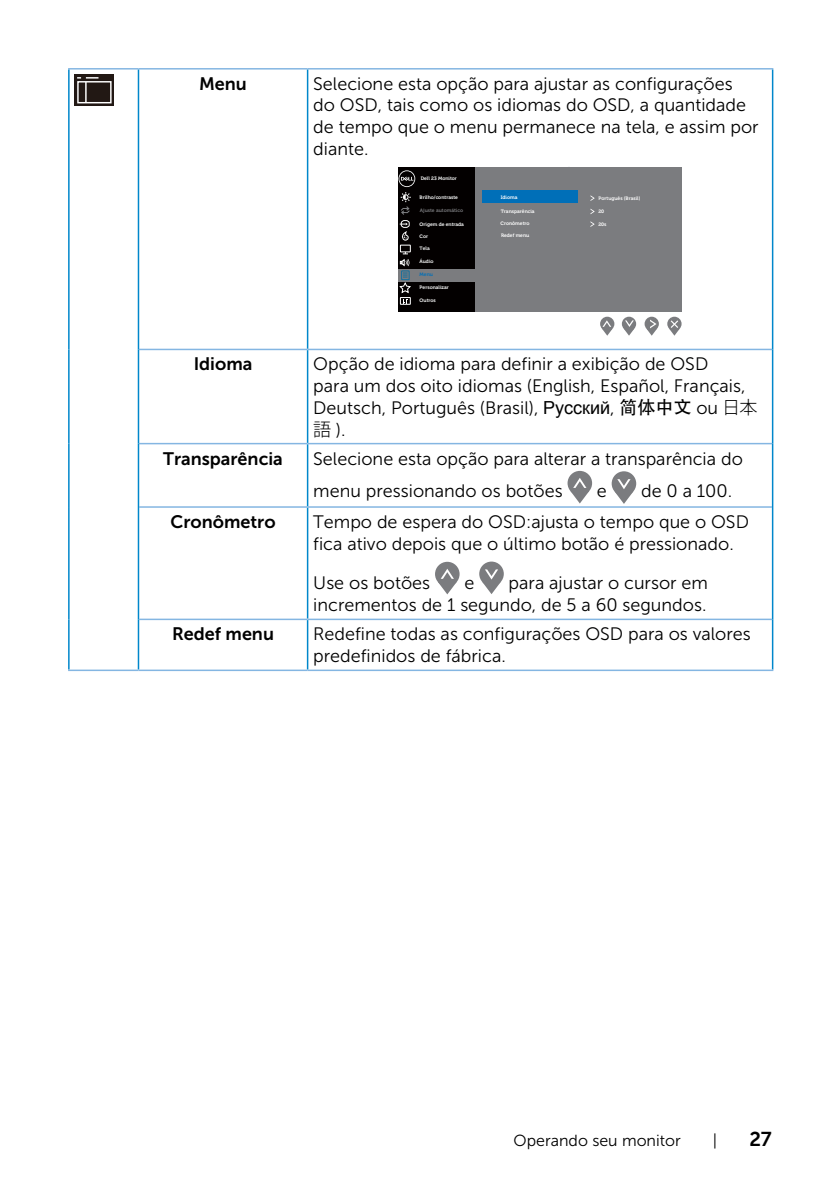
<style>
.page{position:relative;width:840px;height:1191px;background:#fff}
.page>*{position:absolute;margin:0;border:0;box-sizing:border-box;transform-origin:0 0}
.t1{font:20px "Museo Sans For Dell 700";color:#000}
.text_OSD_table{font:18px/21.6px "Museo Sans For Dell 300";color:#000}
.text_OSD_table-2{font:18px "Museo Sans For Dell 700";color:#000}
.t2{font:16px "Museo Sans For Dell 300";color:#000}
.t3{font:700 5px "Museo For Dell";color:#fff}
.t4{font:700 5px "Museo For Dell";color:#7b7c7f}
.t5{font:700 5px "Museo For Dell";color:#006fb8}
.s1{font-family:"Arial"}
.s2{font-family:"Adobe Heiti Std"}
.s3{font-family:"Koz Go Pr 6 N";font-weight:300}
</style>
<div class="page">
<hr style="left:68px;top:68px;width:70px;height:2px;background:#84b6e2">
<hr style="left:68px;top:70px;width:2px;height:279px;background:#0087cb">
<hr style="left:68px;top:349px;width:2px;height:94px;background:#0087cb">
<hr style="left:68px;top:443px;width:2px;height:64px;background:#0087cb">
<hr style="left:68px;top:507px;width:2px;height:112px;background:#0087cb">
<hr style="left:68px;top:619px;width:2px;height:50px;background:#0087cb">
<hr style="left:138px;top:68px;width:169px;height:2px;background:#84b6e2">
<hr style="left:307px;top:68px;width:466px;height:2px;background:#84b6e2">
<hr style="left:139px;top:349px;width:168px;height:1px;background:#84b6e2">
<hr style="left:307px;top:349px;width:464px;height:1px;background:#84b6e2">
<hr style="left:139px;top:443px;width:168px;height:1px;background:#84b6e2">
<hr style="left:307px;top:443px;width:464px;height:1px;background:#84b6e2">
<hr style="left:139px;top:506px;width:168px;height:2px;background:#84b6e2">
<hr style="left:307px;top:506px;width:464px;height:2px;background:#84b6e2">
<hr style="left:138px;top:70px;width:1px;height:279px;background:#0087cb">
<hr style="left:307px;top:70px;width:1px;height:279px;background:#0087cb">
<hr style="left:771px;top:70px;width:2px;height:279px;background:#0087cb">
<hr style="left:138px;top:349px;width:1px;height:94px;background:#0087cb">
<hr style="left:307px;top:350px;width:1px;height:93px;background:#0087cb">
<hr style="left:771px;top:349px;width:2px;height:94px;background:#0087cb">
<hr style="left:138px;top:443px;width:1px;height:64px;background:#0087cb">
<hr style="left:307px;top:444px;width:1px;height:62px;background:#0087cb">
<hr style="left:771px;top:443px;width:2px;height:64px;background:#0087cb">
<hr style="left:138px;top:507px;width:1px;height:112px;background:#0087cb">
<hr style="left:307px;top:508px;width:1px;height:110px;background:#0087cb">
<hr style="left:771px;top:507px;width:2px;height:112px;background:#0087cb">
<hr style="left:139px;top:618px;width:168px;height:2px;background:#84b6e2">
<hr style="left:307px;top:618px;width:464px;height:2px;background:#84b6e2">
<hr style="left:138px;top:619px;width:1px;height:50px;background:#0087cb">
<hr style="left:307px;top:620px;width:1px;height:49px;background:#0087cb">
<hr style="left:771px;top:619px;width:2px;height:50px;background:#0087cb">
<hr style="left:68px;top:669px;width:70px;height:2px;background:#84b6e2">
<hr style="left:138px;top:669px;width:169px;height:2px;background:#84b6e2">
<hr style="left:307px;top:669px;width:466px;height:2px;background:#84b6e2">
<div style="left:74px;top:74px;width:40px;height:32px;background:#221814"></div>
<svg style="left:77px;top:77px;width:35px;height:27px"></svg>
<div style="left:398px;top:167px;width:283px;height:145px;background:#7b7c7f"></div>
<div style="left:482px;top:191px;width:95px;height:12px;background:#006fb8"></div>
<div style="left:398px;top:167px;width:77px;height:145px;background:#030000"></div>
<div style="left:398px;top:269px;width:77px;height:12px;background:#7b7c7f"></div>
<svg style="left:599px;top:317px;width:15px;height:14px"></svg>
<svg style="left:621px;top:317px;width:14px;height:14px"></svg>
<svg style="left:644px;top:317px;width:14px;height:14px"></svg>
<div style="left:667px;top:317px;width:14px;height:14px;background:#7b7c7f;border-radius:50%"></div>
<svg style="left:601px;top:320px;width:11px;height:16px"></svg>
<svg style="left:646px;top:319px;width:10px;height:17px"></svg>
<svg style="left:623px;top:320px;width:11px;height:16px"></svg>
<svg style="left:668px;top:319px;width:11px;height:17px"></svg>
<svg style="left:398px;top:170px;width:17px;height:45px"></svg>
<div style="left:400px;top:244px;width:10px;height:8px;border:1px solid #fff"></div>
<div style="left:400px;top:297px;width:10px;height:8px;border:1px solid #fff"></div>
<svg style="left:399px;top:223px;width:8px;height:2px"></svg>
<div style="left:400px;top:220px;width:9px;height:8px;border:1px solid #fff;border-radius:2px"></div>
<div style="left:401px;top:270px;width:8px;height:10px;border:1px solid #116f9f"></div>
<svg style="left:398px;top:273px;width:13px;height:30px"></svg>
<svg style="left:590px;top:195px;width:4px;height:6px"></svg>
<svg style="left:590px;top:209px;width:4px;height:5px"></svg>
<svg style="left:590px;top:221px;width:4px;height:6px"></svg>
<svg style="left:400px;top:231px;width:9px;height:35px"></svg>
<div style="left:567px;top:471px;width:24px;height:24px;background:#7b7c7f;border-radius:50%"></div>
<svg style="left:570px;top:478px;width:19px;height:25px"></svg>
<div style="left:611px;top:471px;width:25px;height:25px;background:#7b7c7f;border-radius:50%"></div>
<svg style="left:614px;top:479px;width:19px;height:25px"></svg>
<div style="left:435px;top:562px;width:24px;height:24px;background:#7b7c7f;border-radius:50%"></div>
<svg style="left:437px;top:569px;width:19px;height:25px"></svg>
<div style="left:479px;top:561px;width:24px;height:25px;background:#7b7c7f;border-radius:50%"></div>
<svg style="left:482px;top:569px;width:18px;height:25px"></svg>
<p class="text_OSD_table-2" style="left:199px;top:74px;width:49px">Menu</p>
<p class="text_OSD_table" style="left:313px;top:73px;width:446px">Selecione esta opção para ajustar as configurações do OSD, tais como os idiomas do OSD, a quantidade de tempo que o menu permanece na tela, e assim por diante.</p>
<p class="t3" style="left:420px;top:176px;width:38px">Dell 23 Monitor</p>
<p class="t3" style="left:500px;top:195px;width:18px">Idioma</p>
<p class="t3" style="left:500px;top:209px;width:35px">Transparência</p>
<p class="t3" style="left:500px;top:221px;width:30px">Cronômetro</p>
<p class="t3" style="left:419px;top:194px;width:40px">Brilho/contraste</p>
<p class="t4" style="left:419px;top:208px;width:45px">Ajuste automático</p>
<p class="t3" style="left:419px;top:221px;width:46px">Origem de entrada</p>
<p class="t3" style="left:419px;top:234px;width:10px">Cor</p>
<p class="t3" style="left:419px;top:246px;width:12px">Tela</p>
<p class="t3" style="left:419px;top:285px;width:31px">Personalizar</p>
<p class="t3" style="left:598px;top:195px;width:43px">Português (Brasil)</p>
<p class="t3" style="left:598px;top:208px;width:7px">20</p>
<p class="t3" style="left:598px;top:221px;width:10px">20s</p>
<p class="t3" style="left:500px;top:233px;width:30px">Redef menu</p>
<p class="t3" style="left:419px;top:259px;width:16px">Áudio</p>
<p class="t3" style="left:419px;top:298px;width:18px">Outros</p>
<p class="t5" style="left:419px;top:272px;width:15px">Menu</p>
<p class="text_OSD_table-2" style="left:193px;top:354px;width:60px">Idioma</p>
<p class="text_OSD_table" style="left:313px;top:353px;width:445px">Opção de idioma para definir a exibição de OSD<br>para um dos oito idiomas (English, Español, Français, Deutsch, Português (Brasil), <span class="s1">Русский</span>, <span class="s2">简体中文</span> ou <span class="s3">日本語</span> ).</p>
<p class="text_OSD_table-2" style="left:163px;top:448px;width:121px">Transparência</p>
<p class="text_OSD_table" style="left:313px;top:442px;width:431px;line-height:32.4px">Selecione esta opção para alterar a transparência do menu pressionando os botões</p>
<p class="text_OSD_table" style="left:596px;top:480px;width:11px">e</p>
<p class="text_OSD_table" style="left:640px;top:480px;width:93px">de 0 a 100.</p>
<p class="text_OSD_table-2" style="left:170px;top:512px;width:107px">Cronômetro</p>
<p class="text_OSD_table" style="left:313px;top:511px;width:437px">Tempo de espera do OSD:ajusta o tempo que o OSD fica ativo depois que o último botão é pressionado.</p>
<p class="text_OSD_table" style="left:313px;top:572px;width:118px">Use os botões</p>
<p class="text_OSD_table" style="left:464px;top:572px;width:11px">e</p>
<p class="text_OSD_table" style="left:313px;top:572px;width:396px;text-align:right">para ajustar o cursor em<br>incrementos de 1 segundo, de 5 a 60 segundos.</p>
<p class="text_OSD_table-2" style="left:172px;top:624px;width:103px">Redef menu</p>
<p class="text_OSD_table" style="left:313px;top:623px;width:439px">Redefine todas as configurações OSD para os valores predefinidos de fábrica.</p>
<p class="t2" style="left:513px;top:1131px;width:169px">Operando seu monitor</p>
<p class="t2" style="left:712px;top:1131px;width:6px">|</p>
<p class="t1" style="left:749px;top:1127px;width:24px">27</p>
</div>
